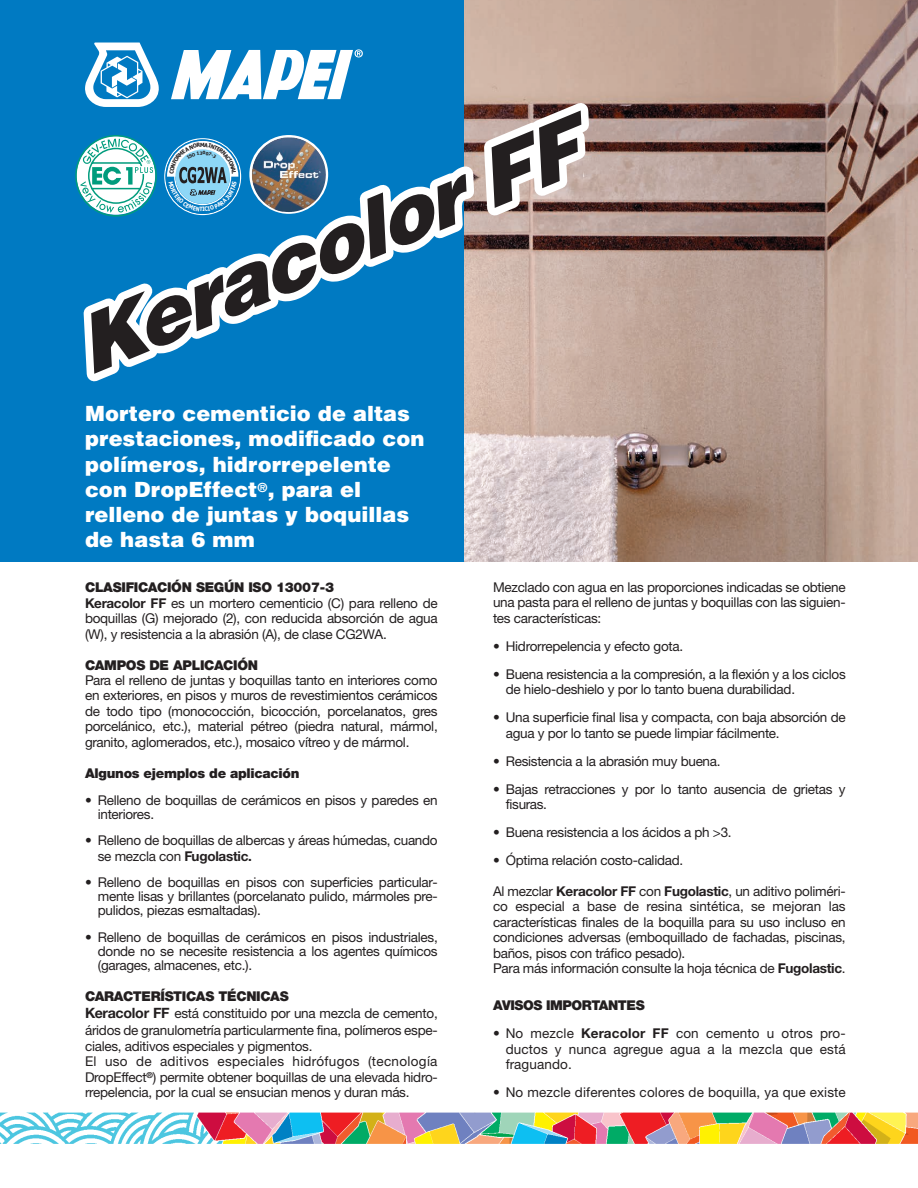
<style>
.page{position:relative;width:918px;height:1188px;background:#fff}
.page>*{position:absolute;margin:0;border:0;box-sizing:border-box;transform-origin:0 0}
.t1{font:italic 900 79.35px "Helvetica";color:#fff}
.t2{font:900 21px/25.2px "Helvetica LT Std";color:#fff}
.t3{font:13.5px/15.5px "Helvetica Neue LTW1 G";letter-spacing:-.02em;color:#231f20}
.t4{font:13.5px/15.3px "Helvetica Neue LT Std";letter-spacing:-.02em;color:#231f20}
.t5{font:900 13.5px "Helvetica Neue LTW1 G";letter-spacing:-.02em;color:#231f20}
.t6{font:13.5px "Helvetica Neue LTW1 G";letter-spacing:.01em;color:#231f20}
.s1{font-weight:900}
.s2{font-weight:700}
.s3{font-family:"Helvetica Neue LTW1 G";font-weight:700;font-size:14.25px}
</style>
<div class="page">
<img style="left:463px;top:0;width:455px;height:561px">
<div style="left:0;top:0;width:463px;height:561px;background:#007ac2"></div>
<svg style="left:85px;top:43px;width:74px;height:64px"></svg>
<svg style="left:171px;top:49px;width:192px;height:50px"></svg>
<img style="left:1px;top:1113px;width:917px;height:31px">
<img style="left:249px;top:135px;width:79px;height:79px;border-radius:50%">
<img style="left:255px;top:137px;width:32px;height:23px">
<svg style="left:165px;top:139px;width:75px;height:75px"></svg>
<svg style="left:75px;top:135px;width:82px;height:82px"></svg>
<svg style="left:167px;top:141px;width:71px;height:70px"></svg>
<h1 class="t1" style="left:58px;top:300px;width:540px;rotate:-22deg">Keracolor FF</h1>
<h2 class="t2" style="left:85px;top:401px;width:341px">Mortero cementicio de altas prestaciones, modificado con polímeros, hidrorrepelente con DropEffect<sup>®</sup>, para el relleno de juntas y boquillas de hasta 6 mm</h2>
<p class="t3" style="left:85px;top:580px;width:354px"><span class="s1">CLASIFICACIÓN SEGÚN ISO 13007-3<br></span><span class="s2">Keracolor FF</span> es un mortero cementicio (C) para relleno de boquillas (G) mejorado (2), con reducida absorción de agua (W), y resistencia a la abrasión (A), de clase CG2WA.</p>
<p class="t5" style="left:85px;top:657px;width:175px">CAMPOS DE APLICACIÓN</p>
<p class="t3" style="left:85px;top:672px;width:354px;text-align:justify">Para el relleno de juntas y boquillas tanto en interiores como en exteriores, en pisos y muros de revestimientos cerámicos de todo tipo (monococción, bicocción, porcelanatos, gres porcelánico, etc.), material pétreo (piedra natural, mármol, granito, aglomerados, etc.), mosaico vítreo y de mármol.</p>
<p class="t5" style="left:85px;top:765px;width:216px">Algunos ejemplos de aplicación</p>
<p class="t3" style="left:98px;top:793px;width:341px;line-height:14px;text-indent:-13px">• Relleno de boquillas de cerámicos en pisos y paredes en interiores.</p>
<p class="t3" style="left:98px;top:833px;width:341px;text-indent:-13px">• Relleno de boquillas de albercas y áreas húmedas, cuando se mezcla con <span class="s2">Fugolastic.</span></p>
<p class="t3" style="left:98px;top:876px;width:341px;line-height:14px;text-align:justify;text-indent:-13px">• Relleno de boquillas en pisos con superficies particular&shy;mente lisas y brillantes (porcelanato pulido, mármoles pre&shy;pulidos, piezas esmaltadas).</p>
<p class="t3" style="left:98px;top:930px;width:341px;line-height:14px;text-align:justify;text-indent:-13px">• Relleno de boquillas de cerámicos en pisos industriales, donde no se necesite resistencia a los agentes químicos (garages, almacenes, etc.).</p>
<p class="t5" style="left:85px;top:988px;width:205px">CARACTERÍSTICAS TÉCNICAS</p>
<p class="t4" style="left:85px;top:1005px;width:354px;line-height:17px"><span class="s3">Keracolor FF</span> está constituido por una mezcla de cemento, áridos de granulometría particularmente fina, polímeros espe-</p>
<p class="t4" style="left:85px;top:1038px;width:354px">ciales, aditivos especiales y pigmentos.<br>El uso de aditivos especiales hidrófugos (tecnología DropEffect<sup>®</sup>) permite obtener boquillas de una elevada hidro&shy;rrepelencia, por la cual se ensucian menos y duran más.</p>
<p class="t4" style="left:493px;top:580px;width:354px;text-align:justify">Mezclado con agua en las proporciones indicadas se obtiene una pasta para el relleno de juntas y boquillas con las siguien&shy;tes características:</p>
<p class="t3" style="left:493px;top:638px;width:192px">• Hidrorrepelencia y efecto gota.</p>
<p class="t3" style="left:506px;top:666px;width:341px;text-indent:-13px">• Buena resistencia a la compresión, a la flexión y a los ciclos de hielo-deshielo y por lo tanto buena durabilidad.</p>
<p class="t3" style="left:506px;top:710px;width:341px;text-indent:-13px">• Una superficie final lisa y compacta, con baja absorción de agua y por lo tanto se puede limpiar fácilmente.</p>
<p class="t3" style="left:493px;top:753px;width:229px">• Resistencia a la abrasión muy buena.</p>
<p class="t3" style="left:506px;top:781px;width:341px;text-indent:-13px">• Bajas retracciones y por lo tanto ausencia de grietas y fisuras.</p>
<p class="t3" style="left:493px;top:825px;width:240px">• Buena resistencia a los ácidos a ph &gt;3.</p>
<p class="t3" style="left:493px;top:853px;width:192px">• Óptima relación costo-calidad.</p>
<p class="t4" style="left:493px;top:884px;width:354px">Al mezclar <span class="s2">Keracolor FF</span> con <span class="s2">Fugolastic</span>, un aditivo poliméri&shy;co especial a base de resina sintética, se mejoran las características finales de la boquilla para su uso incluso en condiciones adversas (emboquillado de fachadas, piscinas, baños, pisos con tráfico pesado).<br>Para más información consulte la hoja técnica de <span class="s2">Fugolastic</span>.</p>
<p class="t5" style="left:493px;top:997px;width:153px">AVISOS IMPORTANTES</p>
<p class="t3" style="left:506px;top:1026px;width:341px;text-align:justify;text-indent:-13px">• No mezcle <span class="s2">Keracolor FF</span> con cemento u otros pro&shy;ductos y nunca agregue agua a la mezcla que está fraguando.</p>
<p class="t6" style="left:493px;top:1084px;width:354px">• No mezcle diferentes colores de boquilla, ya que existe</p>
</div>
